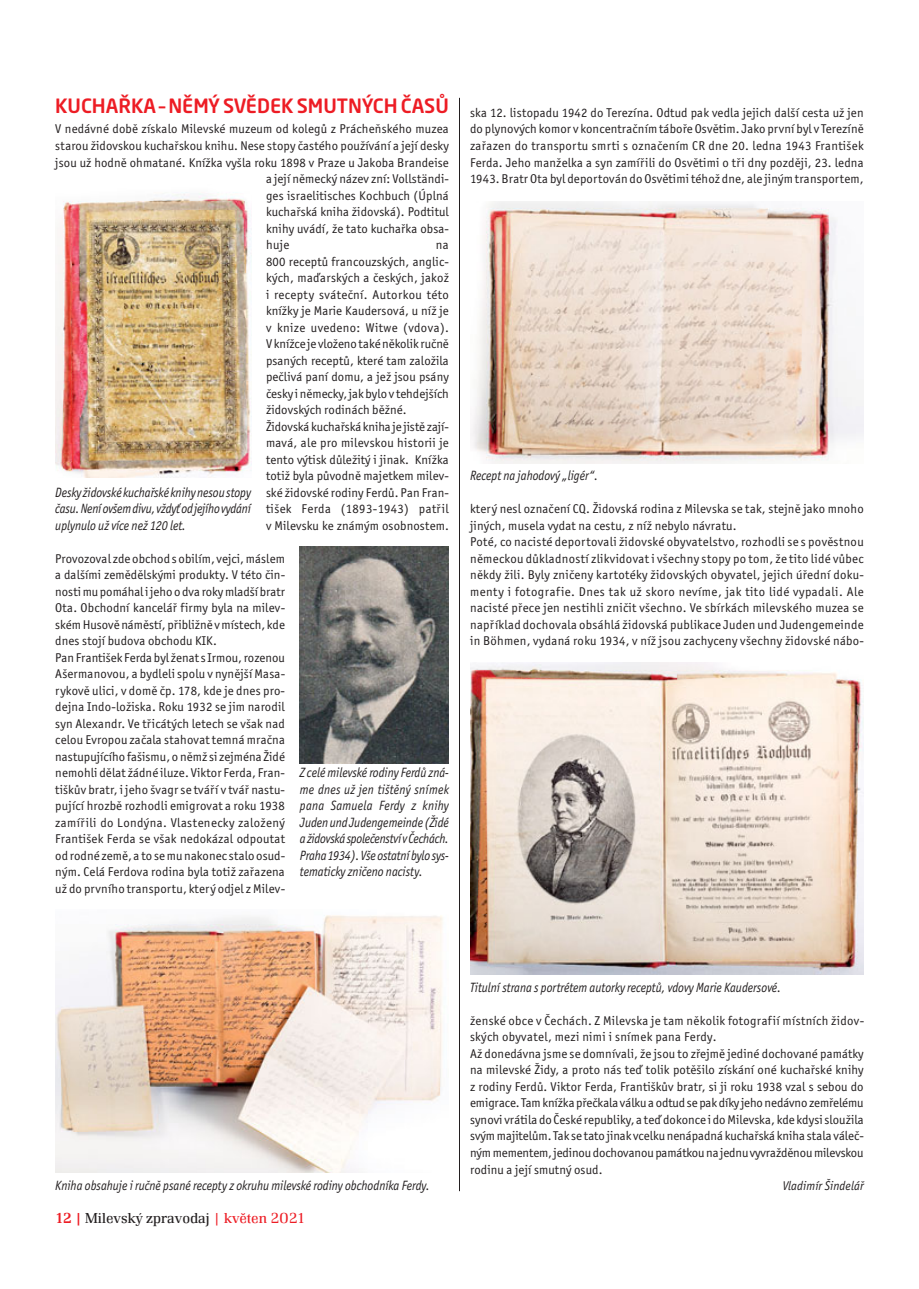
<style>
.page{position:relative;width:919px;height:1289px;background:#fff}
.page>*{position:absolute;margin:0;border:0;box-sizing:border-box;transform-origin:0 0}
.t1{font:500 19.5px "Neo Sans Pro";color:#ed1c24}
.t2{font:300 15px "Renault TOT";color:#231f20}
.t3{font:italic 13.5px/16.5px "Officina Sans Itc TOT";color:#231f20;text-align:justify;scale:.9 1}
.t4{font:12.75px/16.5px "Officina Sans Itc TOT";letter-spacing:.015em;color:#231f20}
.t5{font:italic 12.75px "Officina Sans Itc TOT";letter-spacing:.01em;color:#231f20;scale:.95 1}
.s1{font-weight:500;color:#ed1c24}
.s2{color:#ed1c24}
</style>
<div class="page">
<hr style="left:459px;top:98px;width:1px;height:1093px;background:#231f20">
<img style="left:55px;top:192px;width:196px;height:285px">
<img style="left:470px;top:662px;width:393px;height:312px">
<img style="left:55px;top:915px;width:388px;height:257px">
<img style="left:300px;top:546px;width:149px;height:217px">
<img style="left:471px;top:201px;width:392px;height:262px">
<h1 class="t1" style="left:55px;top:95px;width:395px">KUCHAŘKA – NĚMÝ SVĚDEK SMUTNÝCH ČASŮ</h1>
<p class="t4" style="left:55px;top:122px;width:395px">V nedávné době získalo Milevské muzeum od kolegů z Prácheňského muzea</p>
<p class="t4" style="left:55px;top:138px;width:395px">starou židovskou kuchařskou knihu. Nese stopy častého používání a její desky</p>
<p class="t4" style="left:55px;top:155px;width:395px">jsou už hodně ohmatané. Knížka vyšla roku 1898 v Praze u Jakoba Brandeise</p>
<p class="t4" style="left:266px;top:171px;width:184px">a její německý název zní: Vollständi-</p>
<p class="t4" style="left:266px;top:188px;width:184px">ges israelitisches Kochbuch (Úplná</p>
<p class="t4" style="left:266px;top:204px;width:184px">kuchařská kniha židovská). Podtitul</p>
<p class="t4" style="left:266px;top:221px;width:184px">knihy uvádí, že tato kuchařka obsa-</p>
<p class="t4" style="left:266px;top:237px;width:25px">huje</p>
<p class="t4" style="left:266px;top:237px;width:184px;text-indent:170px">na 800 receptů francouzských, anglic&shy;kých, maďarských a českých, jakož i recepty sváteční. Autorkou této knížky je Marie Kaudersová, u níž je v knize uvedeno: Witwe (vdova).<br>V knížce je vloženo také několik ručně psaných receptů, které tam založila pečlivá paní domu, a jež jsou psány česky i německy, jak bylo v tehdejších židovských rodinách běžné.<br>Židovská kuchařská kniha je jistě zají&shy;mavá, ale pro milevskou historii je tento výtisk důležitý i jinak. Knížka totiž byla původně majetkem milev&shy;ské židovské rodiny Ferdů. Pan Fran&shy;tišek Ferda (1893-1943) patřil v Milevsku ke známým osobnostem.</p>
<p class="t4" style="left:55px;top:551px;width:231px">Provozoval zde obchod s obilím, vejci, máslem a dalšími zemědělskými produkty. V této čin&shy;nosti mu pomáhal i jeho o dva roky mladší bratr Ota. Obchodní kancelář firmy byla na milev&shy;ském Husově náměstí, přibližně v místech, kde dnes stojí budova obchodu KIK.<br>Pan František Ferda byl ženat s Irmou, rozenou Ašermanovou, a bydleli spolu v nynější Masa&shy;rykově ulici, v domě čp. 178, kde je dnes pro&shy;dejna Indo-ložiska. Roku 1932 se jim narodil syn Alexandr. Ve třicátých letech se však nad celou Evropou začala stahovat temná mračna nastupujícího fašismu, o němž si zejména Židé nemohli dělat žádné iluze. Viktor Ferda, Fran&shy;tiškův bratr, i jeho švagr se tváří v tvář nastu&shy;pující hrozbě rozhodli emigrovat a roku 1938 zamířili do Londýna. Vlastenecky založený František Ferda se však nedokázal odpoutat od rodné země, a to se mu nakonec stalo osud&shy;ným. Celá Ferdova rodina byla totiž zařazena už do prvního transportu, který odjel z Milev-</p>
<p class="t3" style="left:55px;top:485px;width:219px">Desky židovské kuchařské knihy nesou stopy času. Není ovšem divu, vždyť od jejího vydání uplynulo už více než 120 let.</p>
<p class="t3" style="left:300px;top:765px;width:167px">Z celé milevské rodiny Ferdů zná&shy;me dnes už jen tištěný snímek pana Samuela Ferdy z knihy Juden und Judengemeinde (Židé a židovská společenství v Čechách.<br>Praha 1934). Vše ostatní bylo sys&shy;tematicky zničeno nacisty.</p>
<p class="t4" style="left:470px;top:105px;width:395px;text-align:justify">ska 12. listopadu 1942 do Terezína. Odtud pak vedla jejich další cesta už jen do plynových komor v koncentračním táboře Osvětim. Jako první byl v Terezíně zařazen do transportu smrti s označením CR dne 20. ledna 1943 František Ferda. Jeho manželka a syn zamířili do Osvětimi o tři dny později, 23. ledna 1943. Bratr Ota byl deportován do Osvětimi téhož dne, ale jiným transportem,</p>
<p class="t3" style="left:470px;top:468px;width:143px">Recept na jahodový „ligér“.</p>
<p class="t4" style="left:470px;top:501px;width:395px">který nesl označení CQ. Židovská rodina z Milevska se tak, stejně jako mnoho jiných, musela vydat na cestu, z níž nebylo návratu.<br>Poté, co nacisté deportovali židovské obyvatelstvo, rozhodli se s pověstnou německou důkladností zlikvidovat i všechny stopy po tom, že tito lidé vůbec někdy žili. Byly zničeny kartotéky židovských obyvatel, jejich úřední doku&shy;menty i fotografie. Dnes tak už skoro nevíme, jak tito lidé vypadali. Ale nacisté přece jen nestihli zničit všechno. Ve sbírkách milevského muzea se například dochovala obsáhlá židovská publikace Juden und Judengemeinde in Böhmen, vydaná roku 1934, v níž jsou zachyceny všechny židovské nábo-</p>
<p class="t3" style="left:55px;top:1178px;width:417px">Kniha obsahuje i ručně psané recepty z okruhu milevské rodiny obchodníka Ferdy.</p>
<p class="t2" style="left:55px;top:1212px;width:252px"><span class="s1">12 |</span> Milevský zpravodaj <span class="s2">| květen 2021</span></p>
<p class="t3" style="left:470px;top:980px;width:347px">Titulní strana s portrétem autorky receptů, vdovy Marie Kaudersové.</p>
<p class="t4" style="left:470px;top:1013px;width:395px">ženské obce v Čechách. Z Milevska je tam několik fotografií místních židov&shy;ských obyvatel, mezi nimi i snímek pana Ferdy.<br>Až donedávna jsme se domnívali, že jsou to zřejmě jediné dochované památky na milevské Židy, a proto nás teď tolik potěšilo získání oné kuchařské knihy z rodiny Ferdů. Viktor Ferda, Františkův bratr, si ji roku 1938 vzal s sebou do emigrace. Tam knížka přečkala válku a odtud se pak díky jeho nedávno zemřelému synovi vrátila do České republiky, a teď dokonce i do Milevska, kde kdysi sloužila svým majitelům. Tak se tato jinak vcelku nenápadná kuchařská kniha stala váleč&shy;ným mementem, jedinou dochovanou památkou na jednu vyvražděnou milevskou rodinu a její smutný osud.</p>
<p class="t5" style="left:782px;top:1180px;width:87px">Vladimír Šindelář</p>
</div>
